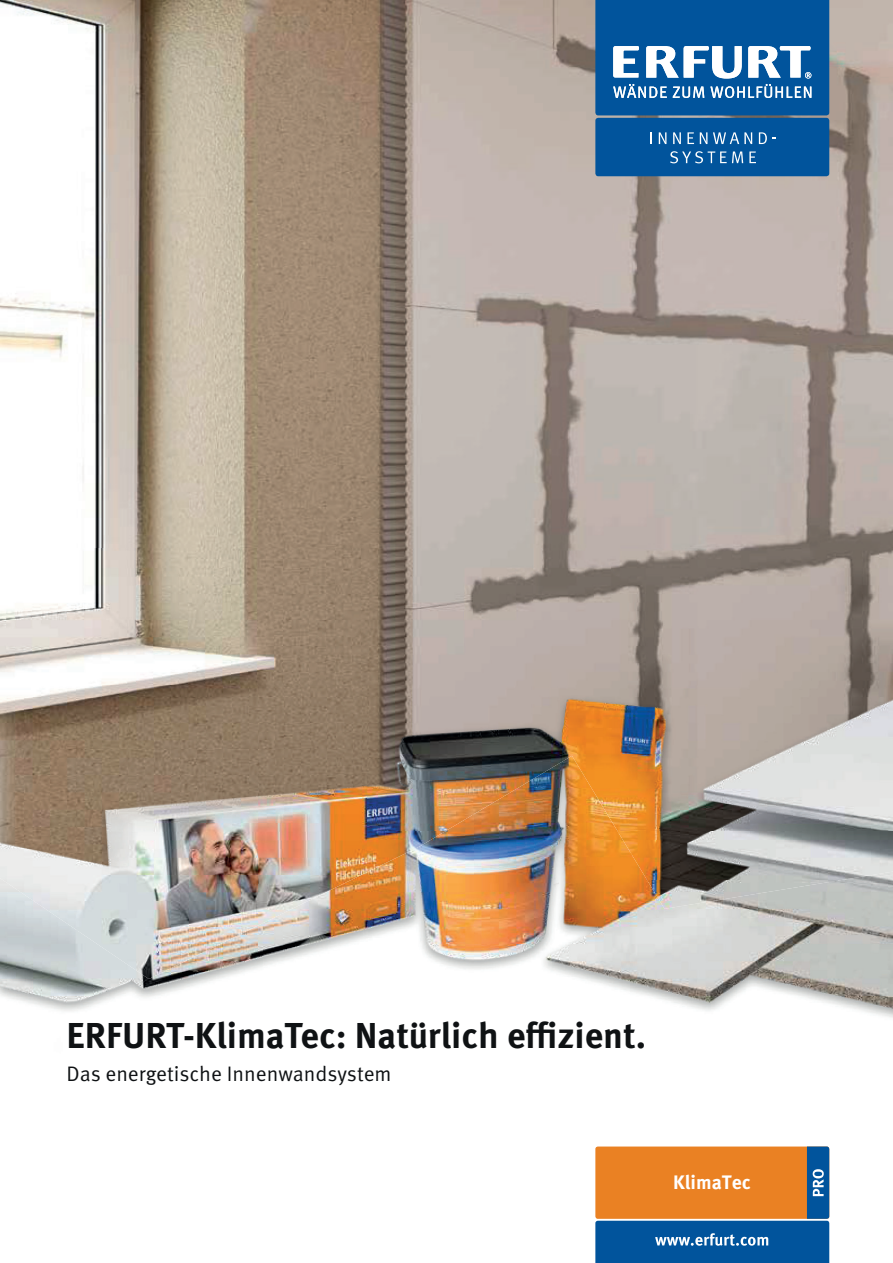
<style>
.page{position:relative;width:893px;height:1263px;background:#fff}
.page>*{position:absolute;margin:0;border:0;box-sizing:border-box;transform-origin:0 0}
.t1{font:700 36px "Meta Pro";color:#0f1214}
.t2{font:21px "Meta Pro";color:#0f1214}
.t3{font:700 19.5px "Meta Pro";color:#fff}
</style>
<div class="page">
<img style="left:0;top:0;width:893px;height:549px">
<img style="left:0;top:549px;width:893px;height:136px">
<img style="left:473px;top:833px;width:157px;height:158px">
<img style="left:368px;top:833px;width:105px;height:136px">
<img style="left:630px;top:882px;width:53px;height:123px">
<img style="left:0;top:931px;width:52px;height:77px">
<img style="left:263px;top:931px;width:105px;height:35px">
<img style="left:683px;top:882px;width:210px;height:136px">
<img style="left:52px;top:931px;width:211px;height:80px">
<img style="left:0;top:685px;width:368px;height:246px">
<img style="left:367px;top:685px;width:526px;height:148px">
<img style="left:367px;top:832px;width:78px;height:41px">
<img style="left:617px;top:832px;width:276px;height:50px">
<img style="left:646px;top:881px;width:192px;height:29px">
<img style="left:76px;top:930px;width:173px;height:49px">
<svg style="left:595px;top:0;width:234px;height:115px;background:#2f72ad"></svg>
<div style="left:595px;top:118px;width:234px;height:58px;background:#01549c;border-radius:3px"></div>
<svg style="left:651px;top:132px;width:1px;height:12px"></svg>
<svg style="left:659px;top:132px;width:7px;height:12px"></svg>
<svg style="left:673px;top:132px;width:8px;height:12px"></svg>
<svg style="left:687px;top:132px;width:7px;height:12px"></svg>
<svg style="left:700px;top:132px;width:7px;height:12px"></svg>
<svg style="left:713px;top:132px;width:39px;height:12px"></svg>
<svg style="left:759px;top:132px;width:17px;height:12px"></svg>
<svg style="left:670px;top:151px;width:73px;height:12px"></svg>
<svg style="left:749px;top:152px;width:7px;height:11px"></svg>
<svg style="left:595px;top:1147px;width:234px;height:116px;background:#90755c"></svg>
<p class="t1" style="left:67px;top:1022px;width:581px">ERFURT-KlimaTec: Natürlich effizient.</p>
<p class="t2" style="left:67px;top:1066px;width:327px">Das energetische Innenwandsystem</p>
<p class="t3" style="left:673px;top:1175px;width:79px">KlimaTec</p>
</div>
